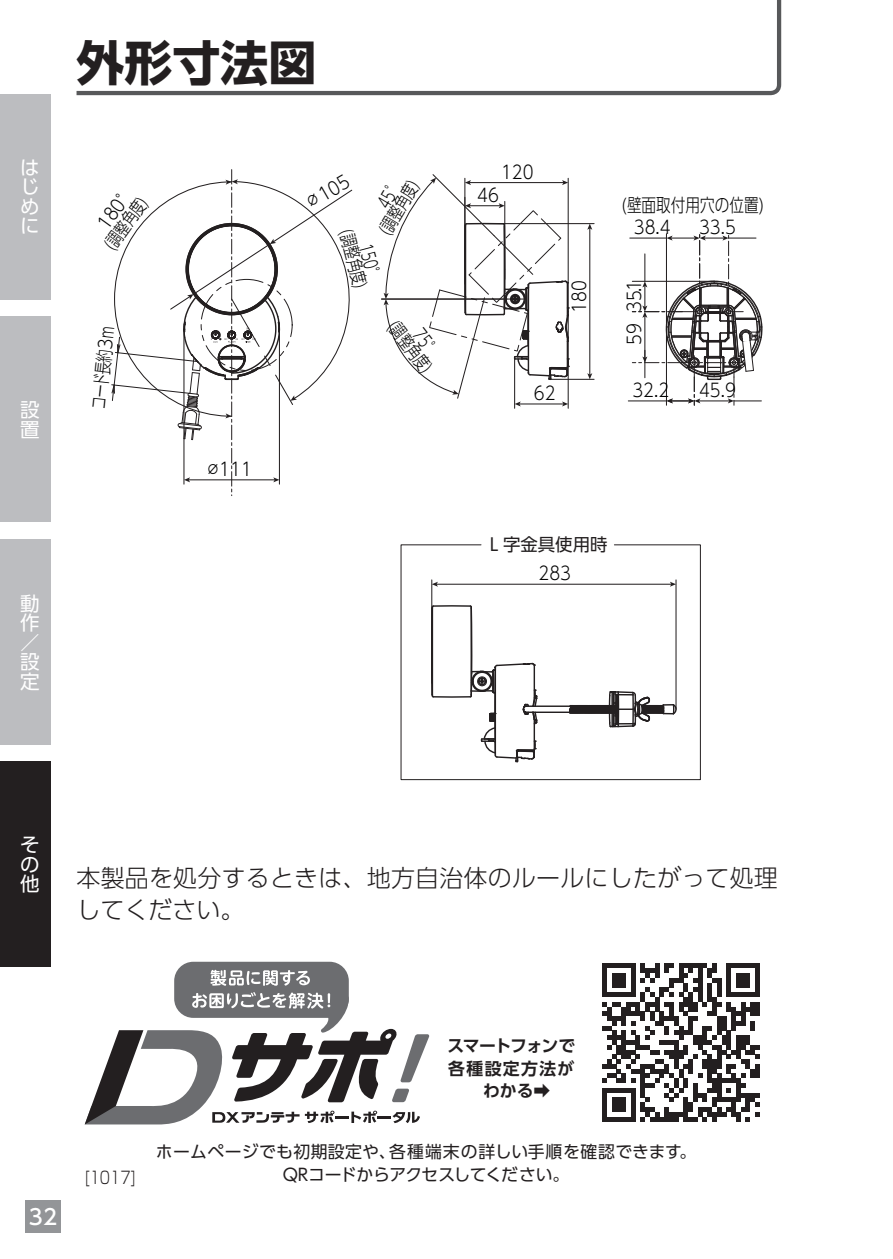
<style>
.page{position:relative;width:893px;height:1259px;background:#fff}
.page>*{position:absolute;margin:0;border:0;box-sizing:border-box;transform-origin:0 0}
.t1{font:700 48px "UD Shin Go Pro";color:#231f20}
.t2{font:300 24px/31.5px "UD Shin Go Pro";letter-spacing:.01em;color:#231f20}
.t3{font:500 21.3px "UD Shin Go Pro";color:#fff}
.t4{font:19.5px/19.5px "UD Shin Go Pro";color:#fff;text-align:justify}
.t5{font:300 18.3px/17.4px "UD Shin Go Pro";color:#030303;text-align:right;scale:.9 1}
.t6{font:300 18.3px/15px "UD Shin Go Pro";color:#030303;scale:.7 1}
.t7{font:300 18.3px "UD Shin Go Pro";color:#030303;scale:.8 1}
.t8{font:17.4px "UD Shin Go Pro";color:#231f20}
.t9{font:16.8px "UD Shin Go Pro";letter-spacing:.02em;color:#231f20}
.t10{font:16.8px "UD Shin Go Pro";letter-spacing:-.02em;color:#231f20}
.t11{font:700 16.8px "UD Shin Go Pro De";letter-spacing:-.08em;color:#231f20}
.t12{font:700 16.8px "UD Shin Go Pro De";letter-spacing:.08em;color:#231f20}
.t13{font:300 16.8px "Shin Go Pro";color:#231f20;scale:.8 1}
.t14{font:700 16.8px "UD Shin Go Pro De";color:#231f20}
</style>
<div class="page">
<div style="left:25px;top:1200px;width:36px;height:33px;background:#939598"></div>
<div style="left:0;top:94px;width:51px;height:205px;background:#bcbdc0"></div>
<div style="left:0;top:761px;width:51px;height:206px;background:#231f20"></div>
<div style="left:0;top:539px;width:51px;height:206px;background:#bcbdc0"></div>
<div style="left:0;top:316px;width:51px;height:206px;background:#bcbdc0"></div>
<svg style="left:76px;top:0;width:706px;height:96px"></svg>
<div style="left:174px;top:961px;width:175px;height:57px;background:#6c6d70;border-radius:19px"></div>
<svg style="left:85px;top:970px;width:345px;height:154px"></svg>
<svg style="left:602px;top:963px;width:158px;height:158px"></svg>
<hr style="left:381px;top:298px;width:126px;height:1px;background:#231f20">
<hr style="left:568px;top:315px;width:1px;height:93px;background:#231f20">
<hr style="left:514px;top:358px;width:1px;height:50px;background:#231f20">
<svg style="left:384px;top:174px;width:186px;height:232px"></svg>
<hr style="left:551px;top:379px;width:43px;height:1px;background:#231f20">
<hr style="left:485px;top:223px;width:109px;height:1px;background:#231f20">
<hr style="left:589px;top:228px;width:1px;height:147px;background:#231f20">
<svg style="left:587px;top:373px;width:5px;height:6px"></svg>
<svg style="left:587px;top:224px;width:5px;height:6px"></svg>
<hr style="left:630px;top:237px;width:36px;height:2px;background:#231f20">
<hr style="left:628px;top:400px;width:38px;height:1px;background:#231f20">
<svg style="left:400px;top:544px;width:301px;height:236px"></svg>
<svg style="left:111px;top:170px;width:242px;height:325px"></svg>
<svg style="left:632px;top:234px;width:131px;height:171px"></svg>
<p class="t4" style="left:20px;top:157px;width:20px">はじめに</p>
<p class="t4" style="left:20px;top:399px;width:21px">設置</p>
<p class="t4" style="left:20px;top:593px;width:21px">動作／設定</p>
<h1 class="t1" style="left:77px;top:23px;width:241px">外形寸法図</h1>
<p class="t5" style="left:87px;top:232px;width:70px;rotate:-54deg">180°<br>(調整角度)</p>
<p class="t6" style="left:90px;top:408px;width:121px;rotate:-84deg">コード長約3m</p>
<p class="t5" style="left:205px;top:460px;width:54px">∅111</p>
<p class="t5" style="left:501px;top:162px;width:38px">120</p>
<p class="t5" style="left:301px;top:196px;width:56px;rotate:-30deg">∅105</p>
<p class="t6" style="left:363px;top:221px;width:88px;text-indent:23px;rotate:-59deg">45° (調整角度)</p>
<p class="t5" style="left:477px;top:186px;width:26px">46</p>
<p class="t6" style="left:368px;top:223px;width:88px;text-align:right;rotate:75deg">150°<br>(調整角度)</p>
<p class="t6" style="left:410px;top:308px;width:88px;text-indent:23px;rotate:52deg">75° (調整角度)</p>
<p class="t5" style="left:534px;top:384px;width:26px">62</p>
<p class="t5" style="left:570px;top:313px;width:38px;rotate:-90deg">180</p>
<p class="t7" style="left:622px;top:190px;width:180px">(壁面取付用穴の位置)</p>
<p class="t5" style="left:634px;top:218px;width:42px">38.4</p>
<p class="t5" style="left:625px;top:312px;width:37px;rotate:-90deg">35.1</p>
<p class="t5" style="left:625px;top:345px;width:26px;rotate:-90deg">59</p>
<p class="t5" style="left:632px;top:381px;width:42px">32.2</p>
<p class="t5" style="left:699px;top:218px;width:42px">33.5</p>
<p class="t5" style="left:699px;top:381px;width:42px">45.9</p>
<p class="t8" style="left:486px;top:530px;width:123px">Ｌ字金具使用時</p>
<p class="t5" style="left:538px;top:564px;width:38px">283</p>
<p class="t4" style="left:20px;top:834px;width:20px">その他</p>
<h2 class="t2" style="left:77px;top:861px;width:703px">本製品を処分するときは、地方自治体のルールにしたがって処理してください。</h2>
<p class="t3" style="left:29px;top:1200px;width:30px">32</p>
<p class="t11" style="left:447px;top:1031px;width:129px">スマートフォンで</p>
<p class="t12" style="left:448px;top:1054px;width:128px">各種設定方法が</p>
<p class="t14" style="left:483px;top:1077px;width:69px">わかる➡</p>
<p class="t9" style="left:156px;top:1138px;width:542px">ホームページでも初期設定や、各種端末の詳しい手順を確認できます。</p>
<p class="t13" style="left:85px;top:1163px;width:65px">[1017]</p>
<p class="t10" style="left:283px;top:1160px;width:288px">QRコードからアクセスしてください。</p>
</div>
